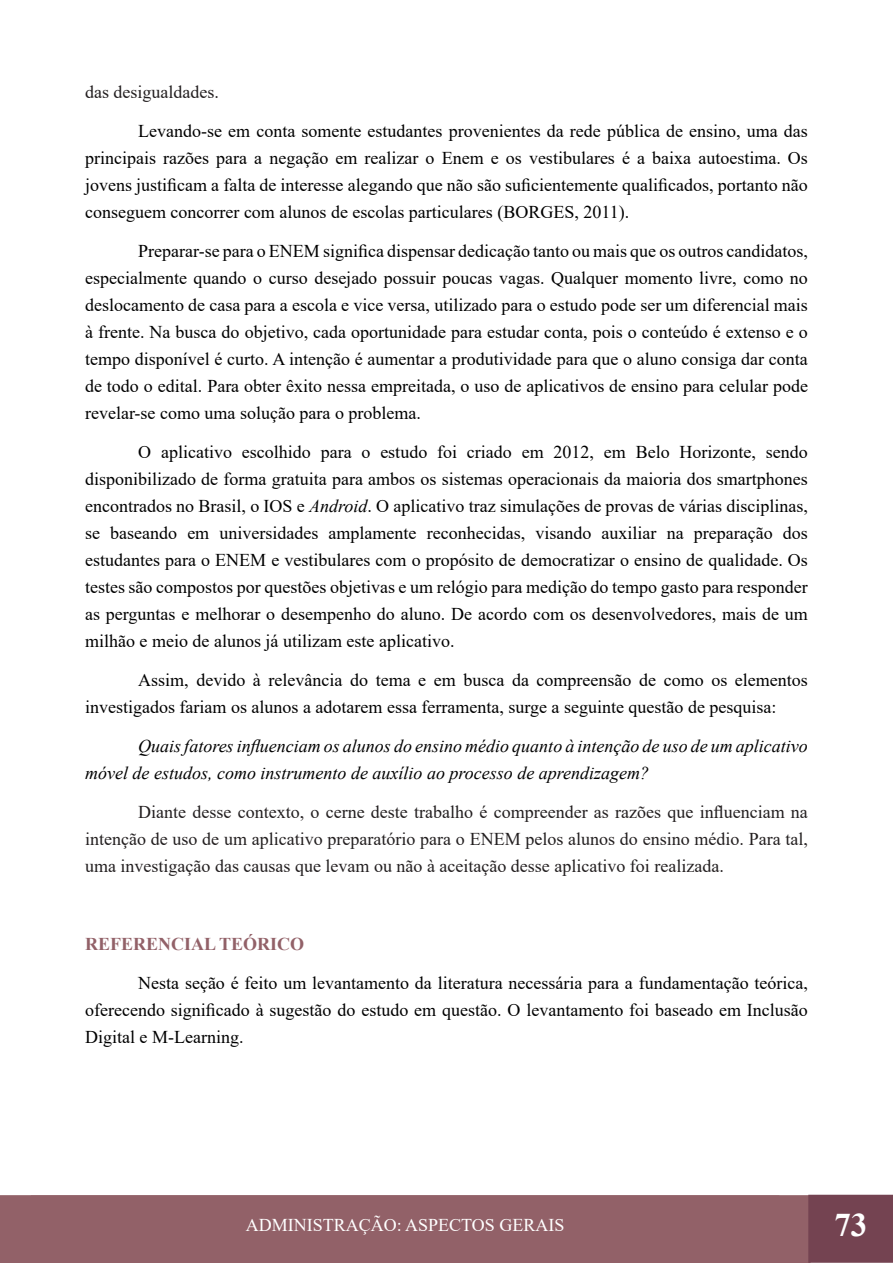
<style>
.page{position:relative;width:893px;height:1263px;background:#fff}
.page>*{position:absolute;margin:0;border:0;box-sizing:border-box;transform-origin:0 0}
.t1{font:700 33px "Times New Roman";color:#fff}
.t2{font:18px/27px "Times New Roman";color:#000;text-align:justify}
.t3{font:18px/27px "Times New Roman";color:#231f20;text-align:justify}
.t4{font:italic 18px/27px "Times New Roman";color:#000}
.t5{font:18px "Times New Roman";color:#fff}
.t6{font:700 18px "Times New Roman";color:#926168}
.s1{font-style:italic}
</style>
<div class="page">
<div style="left:0;top:1195px;width:810px;height:68px;background:#926168"></div>
<div style="left:809px;top:1195px;width:84px;height:67px;background:#744351"></div>
<div style="left:808px;top:1195px;width:85px;height:68px;border:2px solid #744351"></div>
<div style="left:31px;top:1195px;width:748px;height:56px;border:2px solid #926168"></div>
<p class="t3" style="left:85px;top:77px;width:135px">das desigualdades.</p>
<p class="t2" style="left:85px;top:116px;width:724px;text-indent:53px">Levando-se em conta somente estudantes provenientes da rede pública de ensino, uma das principais razões para a negação em realizar o Enem e os vestibulares é a baixa autoestima. Os jovens justificam a falta de interesse alegando que não são suficientemente qualificados, portanto não conseguem concorrer com alunos de escolas particulares (BORGES, 2011).</p>
<p class="t2" style="left:85px;top:236px;width:724px;text-indent:53px">Preparar-se para o ENEM significa dispensar dedicação tanto ou mais que os outros candidatos, especialmente quando o curso desejado possuir poucas vagas. Qualquer momento livre, como no deslocamento de casa para a escola e vice versa, utilizado para o estudo pode ser um diferencial mais à frente. Na busca do objetivo, cada oportunidade para estudar conta, pois o conteúdo é extenso e o tempo disponível é curto. A intenção é aumentar a produtividade para que o aluno consiga dar conta de todo o edital. Para obter êxito nessa empreitada, o uso de aplicativos de ensino para celular pode revelar-se como uma solução para o problema.</p>
<p class="t2" style="left:85px;top:437px;width:724px;text-indent:53px">O aplicativo escolhido para o estudo foi criado em 2012, em Belo Horizonte, sendo disponibilizado de forma gratuita para ambos os sistemas operacionais da maioria dos smartphones encontrados no Brasil, o IOS e <span class="s1">Android</span>. O aplicativo traz simulações de provas de várias disciplinas, se baseando em universidades amplamente reconhecidas, visando auxiliar na preparação dos estudantes para o ENEM e vestibulares com o propósito de democratizar o ensino de qualidade. Os testes são compostos por questões objetivas e um relógio para medição do tempo gasto para responder as perguntas e melhorar o desempenho do aluno. De acordo com os desenvolvedores, mais de um milhão e meio de alunos já utilizam este aplicativo.</p>
<p class="t2" style="left:85px;top:665px;width:724px;text-indent:53px">Assim, devido à relevância do tema e em busca da compreensão de como os elementos investigados fariam os alunos a adotarem essa ferramenta, surge a seguinte questão de pesquisa:</p>
<p class="t4" style="left:85px;top:732px;width:724px;text-indent:53px">Quais fatores influenciam os alunos do ensino médio quanto à intenção de uso de um aplicativo móvel de estudos, como instrumento de auxílio ao processo de aprendizagem?</p>
<p class="t3" style="left:85px;top:797px;width:724px;text-indent:53px">Diante desse contexto, o cerne deste trabalho é compreender as razões que influenciam na intenção de uso de um aplicativo preparatório para o ENEM pelos alunos do ensino médio. Para tal, uma investigação das causas que levam ou não à aceitação desse aplicativo foi realizada.</p>
<p class="t6" style="left:85px;top:931px;width:221px">REFERENCIAL TEÓRICO</p>
<p class="t2" style="left:85px;top:968px;width:724px;text-indent:53px">Nesta seção é feito um levantamento da literatura necessária para a fundamentação teórica, oferecendo significado à sugestão do estudo em questão. O levantamento foi baseado em Inclusão Digital e M-Learning.</p>
<p class="t5" style="left:246px;top:1212px;width:320px">ADMINISTRAÇÃO: ASPECTOS GERAIS</p>
<h1 class="t1" style="left:834px;top:1201px;width:34px">73</h1>
</div>
